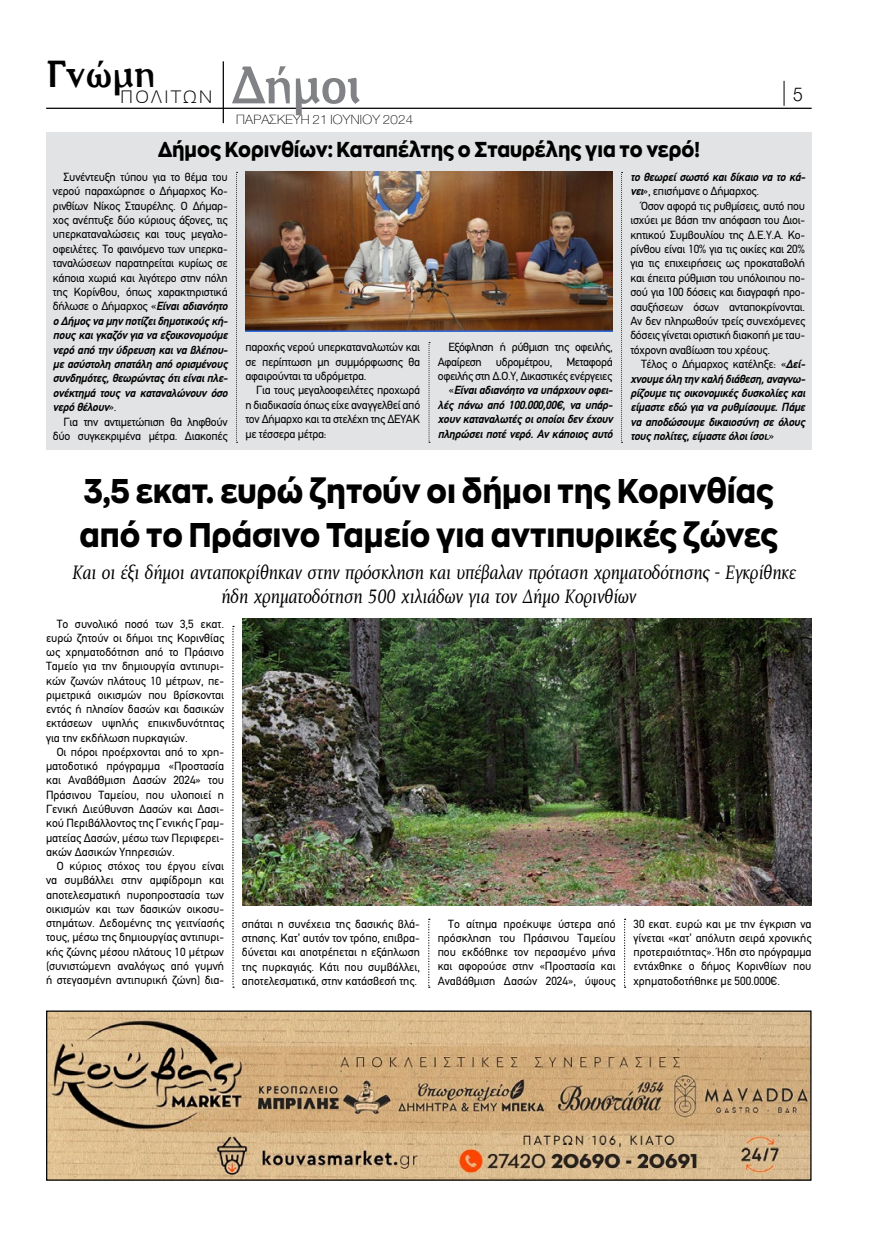
<style>
.page{position:relative;width:886px;height:1241px;background:#fff}
.page>*{position:absolute;margin:0;border:0;box-sizing:border-box;transform-origin:0 0}
.t1{font:53.75px "CF Derrida";color:#808285}
.t2{font:38.25px "CF Derrida";letter-spacing:.02em;color:#000}
.t3{font:33.75px/43.9px "Zona Pro Extra Bold Demo";color:#000;scale:.91 1}
.t4{font:21.25px "Zona Pro Extra Bold Demo";color:#000;scale:.91 1}
.t5{font:300 20.62px "CF Helvetica";color:#000;scale:.91 1}
.t6{font:italic 20px/24px "PF Diplomat";letter-spacing:-.01em;color:#000;text-align:center;scale:.9 1}
.t7{font:100 18.25px "PF Agora Sans Pro";letter-spacing:.085em;color:#000;scale:1.17 1}
.t8{font:200 13.75px "CF Helvetica";letter-spacing:.02em;color:#000}
.t9{font:11.88px/14.2px "PF Din Text";color:#000;text-align:justify}
.t10{font:italic 700 11.88px/14.4px "PF Din Text";letter-spacing:-.02em;color:#000;text-align:right}
.t11{font:11.88px/14.4px "PF Din Text";letter-spacing:-.02em;color:#000;text-align:right}
.s1{font-weight:700;font-style:italic}
.s2{font-weight:400;font-style:normal}
</style>
<div class="page">
<hr style="left:46px;top:108px;width:766px;height:1px;background:#000">
<svg style="left:784px;top:81px;width:1px;height:25px"></svg>
<hr style="left:223px;top:61px;width:1px;height:62px;background:#000">
<div style="left:46px;top:133px;width:766px;height:317px;background:#e2e3e4"></div>
<svg style="left:232px;top:625px;width:2px;height:362px"></svg>
<svg style="left:428px;top:918px;width:2px;height:69px"></svg>
<svg style="left:624px;top:918px;width:2px;height:69px"></svg>
<svg style="left:236px;top:172px;width:2px;height:271px"></svg>
<svg style="left:428px;top:342px;width:2px;height:101px"></svg>
<svg style="left:621px;top:172px;width:1px;height:271px"></svg>
<img style="left:48px;top:1012px;width:761px;height:166px">
<div style="left:46px;top:1010px;width:765px;height:170px;border:1px solid #000"></div>
<img style="left:242px;top:618px;width:569px;height:287px">
<img style="left:245px;top:172px;width:368px;height:159px">
<h2 class="t2" style="left:46px;top:54px;width:111px">Γνώμη</h2>
<h1 class="t1" style="left:232px;top:57px;width:130px">Δήμοι</h1>
<h3 class="t7" style="left:120px;top:87px;width:81px">ΠΟΛΙΤΏΝ</h3>
<h3 class="t5" style="left:793px;top:83px;width:12px">5</h3>
<p class="t8" style="left:236px;top:112px;width:179px">ΠΑΡΑΣΚΕΥΗ 21 ΙΟΥΝΙΟΥ 2024</p>
<h3 class="t4" style="left:158px;top:136px;width:596px">Δήμος Κορινθίων: Καταπέλτης ο Σταυρέλης για το νερό!</h3>
<p class="t9" style="left:53px;top:170px;width:176px;text-indent:11px">Συνέντευξη τύπου για το θέμα του νερού παραχώρησε ο Δήμαρχος Κο&shy;ρινθίων Νίκος Σταυρέλης. Ο Δήμαρ&shy;χος ανέπτυξε δύο κύριους άξονες, τις υπερκαταναλώσεις και τους μεγαλο&shy;οφειλέτες. Το φαινόμενο των υπερκα&shy;ταναλώσεων παρατηρείται κυρίως σε κάποια χωριά και λιγότερο στην πόλη της Κορίνθου, όπως χαρακτηριστικά δήλωσε ο Δήμαρχος «<span class="s1">Είναι αδιανόητο ο Δήμος να μην ποτίζει δημοτικούς κή&shy;πους και γκαζόν για να εξοικονομούμε νερό από την ύδρευση και να βλέπου&shy;με ασύστολη σπατάλη από ορισμένους συνδημότες, θεωρώντας ότι είναι πλε&shy;ονέκτημά τους να καταναλώνουν όσο νερό θέλουν</span>».</p>
<p class="t11" style="left:53px;top:414px;width:176px">Για την αντιμετώπιση θα ληφθούν δύο συγκεκριμένα μέτρα. Διακοπές</p>
<p class="t9" style="left:245px;top:340px;width:176px">παροχής νερού υπερκαταναλωτών και σε περίπτωση μη συμμόρφωσης θα αφαιρούνται τα υδρόμετρα.</p>
<p class="t9" style="left:245px;top:383px;width:176px;text-indent:11px">Για τους μεγαλοοφειλέτες προχωρά η διαδικασία όπως είχε αναγγελθεί από τον Δήμαρχο και τα στελέχη της ΔΕΥΑΚ με τέσσερα μέτρα:</p>
<p class="t10" style="left:438px;top:340px;width:176px"><span class="s2">Εξόφληση ή ρύθμιση της οφειλής, Αφαίρεση υδρομέτρου, Μεταφορά οφειλής στη Δ.Ο.Υ, Δικαστικές ενέργειες «</span>Είναι αδιανόητο να υπάρχουν οφει&shy;λές πάνω από 100.000,00€, να υπάρ&shy;χουν καταναλωτές οι οποίοι δεν έχουν πληρώσει ποτέ νερό. Αν κάποιος αυτό</p>
<p class="t10" style="left:630px;top:170px;width:176px;text-align:left">το θεωρεί σωστό και δίκαιο να το κά&shy;νει<span class="s2">», επισήμανε ο Δήμαρχος.</span></p>
<p class="t9" style="left:630px;top:198px;width:176px;text-indent:11px">Όσον αφορά τις ρυθμίσεις, αυτό που ισχύει με βάση την απόφαση του Διοι&shy;κητικού Συμβουλίου της Δ.Ε.Υ.Α. Κο&shy;ρίνθου είναι 10% για τις οικίες και 20% για τις επιχειρήσεις ως προκαταβολή και έπειτα ρύθμιση του υπόλοιπου πο&shy;σού για 100 δόσεις και διαγραφή προ&shy;σαυξήσεων όσων ανταποκρίνονται.<br>Αν δεν πληρωθούν τρείς συνεχόμενες δόσεις γίνεται οριστική διακοπή με ταυ&shy;τόχρονη αναβίωση του χρέους.</p>
<p class="t10" style="left:630px;top:357px;width:176px;text-align:justify;text-indent:11px"><span class="s2">Τέλος ο Δήμαρχος κατέληξε: «</span>Δεί&shy;χνουμε όλη την καλή διάθεση, αναγνω&shy;ρίζουμε τις οικονομικές δυσκολίες και είμαστε εδώ για να ρυθμίσουμε. Πάμε να αποδώσουμε δικαιοσύνη σε όλους τους πολίτες, είμαστε όλοι ίσοι.<span class="s2">»</span></p>
<h3 class="t3" style="left:80px;top:468px;width:769px">3,5 εκατ. ευρώ ζητούν οι δήμοι της Κορινθίας από το Πράσινο Ταμείο για αντιπυρικές ζώνες</h3>
<h3 class="t6" style="left:72px;top:560px;width:805px">Και οι έξι δήμοι ανταποκρίθηκαν στην πρόσκληση και υπέβαλαν πρόταση χρηματοδότησης - Εγκρίθηκε ήδη χρηματοδότηση 500 χιλιάδων για τον Δήμο Κορινθίων</h3>
<p class="t9" style="left:46px;top:616px;width:180px;text-indent:11px">Το συνολικό ποσό των 3,5 εκατ. ευρώ ζητούν οι δήμοι της Κορινθίας ως χρηματοδότηση από το Πράσινο Ταμείο για την δημιουργία αντιπυρι&shy;κών ζωνών πλάτους 10 μέτρων, πε&shy;ριμετρικά οικισμών που βρίσκονται εντός ή πλησίον δασών και δασικών εκτάσεων υψηλής επικινδυνότητας για την εκδήλωση πυρκαγιών.</p>
<p class="t9" style="left:46px;top:744px;width:180px;text-indent:11px">Οι πόροι προέρχονται από το χρη&shy;ματοδοτικό πρόγραμμα «Προστασία και Αναβάθμιση Δασών 2024» του Πράσινου Ταμείου, που υλοποιεί η Γενική Διεύθυνση Δασών και Δασι&shy;κού Περιβάλλοντος της Γενικής Γραμ&shy;ματείας Δασών, μέσω των Περιφερει&shy;ακών Δασικών Υπηρεσιών.</p>
<p class="t9" style="left:46px;top:858px;width:180px;text-indent:11px">Ο κύριος στόχος του έργου είναι να συμβάλλει στην αμφίδρομη και αποτελεσματική πυροπροστασία των οικισμών και των δασικών οικοσυ&shy;στημάτων. Δεδομένης της γειτνίασής τους, μέσω της δημιουργίας αντιπυρι&shy;κής ζώνης μέσου πλάτους 10 μέτρων (συνιστώμενη αναλόγως από γυμνή ή στεγασμένη αντιπυρική ζώνη) δια-</p>
<p class="t9" style="left:242px;top:916px;width:180px">σπάται η συνέχεια της δασικής βλά&shy;στησης. Κατ’ αυτόν τον τρόπο, επιβρα&shy;δύνεται και αποτρέπεται η εξάπλωση της πυρκαγιάς. Κάτι που συμβάλλει, αποτελεσματικά, στην κατάσβεσή της.</p>
<p class="t9" style="left:438px;top:916px;width:180px;text-indent:11px">Το αίτημα προέκυψε ύστερα από πρόσκληση του Πράσινου Ταμείου που εκδόθηκε τον περασμένο μήνα και αφορούσε στην «Προστασία και Αναβάθμιση Δασών 2024», ύψους</p>
<p class="t9" style="left:633px;top:916px;width:180px">30 εκατ. ευρώ και με την έγκριση να γίνεται «κατ’ απόλυτη σειρά χρονικής προτεραιότητας». Ήδη στο πρόγραμμα εντάχθηκε ο δήμος Κορινθίων που χρηματοδοτήθηκε με 500.000€.</p>
</div>
